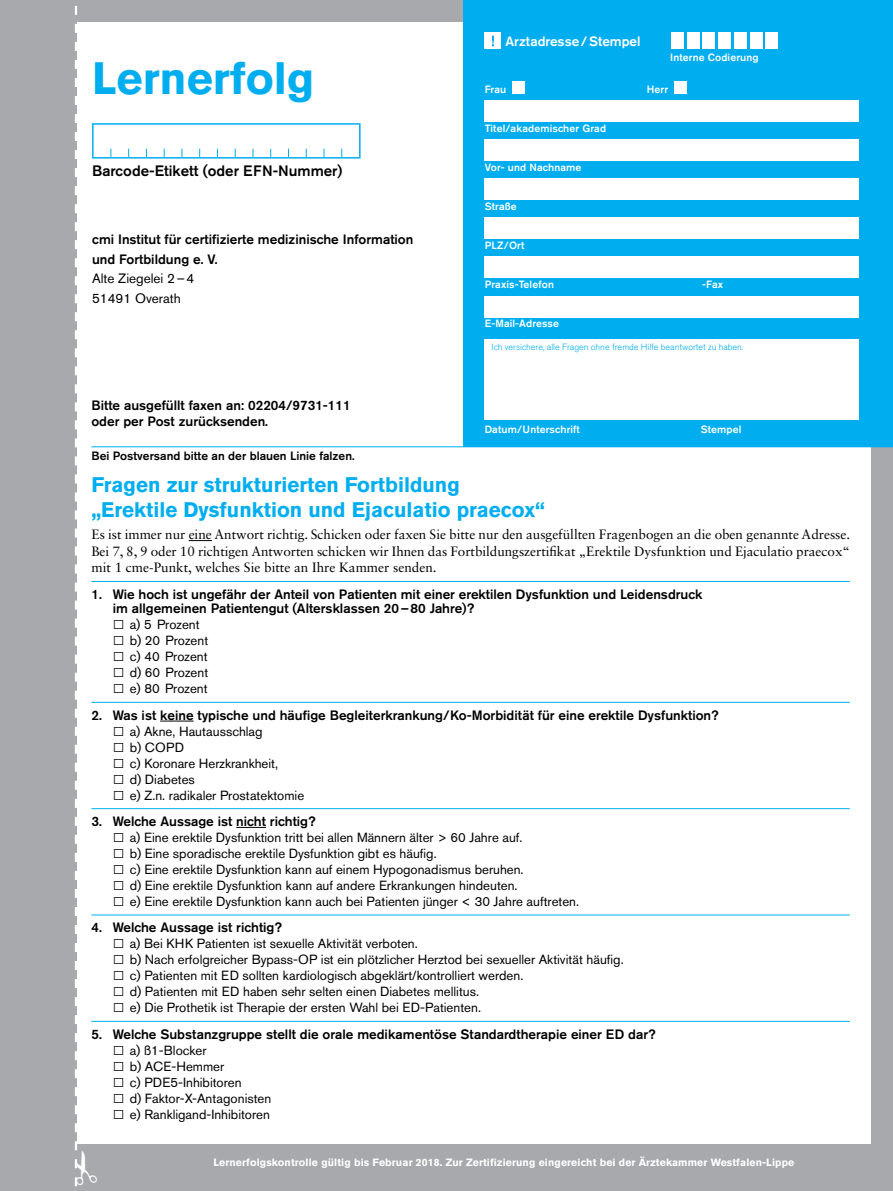
<style>
.page{position:relative;width:893px;height:1191px;background:#fff}
.page>*{position:absolute;margin:0;border:0;box-sizing:border-box;transform-origin:0 0}
.t1{font:700 45px "Akzidenz Grotesk BQ";color:#00aeef}
.t2{font:700 21px/25.2px "Akzidenz Grotesk BQ";color:#00aeef}
.t3{font:500 15px "Akzidenz Grotesk BQ";color:#000}
.t4{font:500 13.5px/19.5px "Akzidenz Grotesk BQ";color:#000}
.t5{font:13.5px/16.5px "Sabon LT Std";color:#000;text-align:justify}
.t6{font:13.5px/19.5px "Akzidenz Grotesk BQ";color:#000}
.t7{font:500 13.5px "Akzidenz Grotesk BQ";color:#fff}
.t8{font:13.2px "Akzidenz Grotesk BQ";color:#000}
.t9{font:500 12px "Akzidenz Grotesk BQ";color:#000}
.t10{font:500 10.5px "Akzidenz Grotesk BQ";letter-spacing:.01em;color:#fff}
.t11{font:700 10.5px "Akzidenz Grotesk BQ";letter-spacing:.01em;color:#fff}
.t12{font:300 9px "Akzidenz Grotesk BQ";color:#00aeef}
.s1{font-family:"Arial";font-weight:900;font-size:19.5px}
</style>
<div class="page">
<div style="left:0;top:1144px;width:893px;height:47px;background:#a7a9ac"></div>
<div style="left:0;top:0;width:77px;height:1191px;background:#a7a9ac"></div>
<div style="left:0;top:0;width:893px;height:21px;background:#a7a9ac"></div>
<div style="left:872px;top:0;width:21px;height:1191px;background:#a7a9ac"></div>
<div style="left:463px;top:0;width:430px;height:447px;background:#00aeef"></div>
<div style="left:485px;top:33px;width:16px;height:16px;background:#fff"></div>
<div style="left:671px;top:33px;width:13px;height:16px;background:#fff"></div>
<div style="left:687px;top:33px;width:12px;height:16px;background:#fff"></div>
<div style="left:702px;top:33px;width:13px;height:16px;background:#fff"></div>
<div style="left:718px;top:33px;width:13px;height:16px;background:#fff"></div>
<div style="left:734px;top:33px;width:13px;height:16px;background:#fff"></div>
<div style="left:750px;top:33px;width:12px;height:16px;background:#fff"></div>
<div style="left:765px;top:33px;width:13px;height:16px;background:#fff"></div>
<svg style="left:492px;top:36px;width:2px;height:10px"></svg>
<div style="left:512px;top:81px;width:13px;height:13px;background:#fff"></div>
<div style="left:674px;top:81px;width:13px;height:13px;background:#fff"></div>
<div style="left:485px;top:100px;width:374px;height:22px;background:#fff"></div>
<div style="left:485px;top:140px;width:374px;height:21px;background:#fff"></div>
<div style="left:485px;top:179px;width:374px;height:21px;background:#fff"></div>
<div style="left:485px;top:218px;width:374px;height:21px;background:#fff"></div>
<div style="left:485px;top:257px;width:374px;height:21px;background:#fff"></div>
<div style="left:485px;top:296px;width:374px;height:21px;background:#fff"></div>
<div style="left:485px;top:339px;width:374px;height:80px;background:#fff"></div>
<hr style="left:91px;top:446px;width:802px;height:1px;background:#00aeef">
<div style="left:92px;top:123px;width:269px;height:36px;border:2px solid #00aeef"></div>
<svg style="left:189px;top:540px;width:23px;height:1px"></svg>
<hr style="left:91px;top:581px;width:759px;height:1px;background:#00aeef">
<hr style="left:91px;top:702px;width:759px;height:1px;background:#00aeef">
<hr style="left:160px;top:720px;width:34px;height:1px;background:#000">
<hr style="left:91px;top:808px;width:759px;height:1px;background:#00aeef">
<hr style="left:236px;top:827px;width:30px;height:1px;background:#000">
<hr style="left:91px;top:914px;width:759px;height:1px;background:#00aeef">
<hr style="left:91px;top:1021px;width:759px;height:1px;background:#00aeef">
<svg style="left:74px;top:5px;width:23px;height:1182px"></svg>
<h1 class="t1" style="left:92px;top:52px;width:224px">Lernerfolg</h1>
<p class="t3" style="left:92px;top:162px;width:252px">Barcode-Etikett (oder EFN-Nummer)</p>
<p class="t4" style="left:92px;top:229px;width:323px">cmi Institut für certifizierte medizinische Information und Fortbildung e. V.</p>
<p class="t6" style="left:92px;top:268px;width:104px">Alte Ziegelei 2–4<br>51491 Overath</p>
<p class="t4" style="left:91px;top:397px;width:261px;line-height:16.2px">Bitte ausgefüllt faxen an: 02204/9731-111 oder per Post zurücksenden.</p>
<p class="t9" style="left:91px;top:448px;width:265px">Bei Postversand bitte an der blauen Linie falzen.</p>
<p class="t7" style="left:506px;top:33px;width:136px">Arztadresse/Stempel</p>
<p class="t10" style="left:670px;top:51px;width:90px">Interne Codierung</p>
<p class="t10" style="left:485px;top:83px;width:23px">Frau</p>
<p class="t10" style="left:647px;top:83px;width:23px">Herr</p>
<p class="t10" style="left:485px;top:122px;width:123px">Titel/akademischer Grad</p>
<p class="t10" style="left:485px;top:161px;width:98px">Vor- und Nachname</p>
<p class="t10" style="left:485px;top:200px;width:34px">Straße</p>
<p class="t10" style="left:485px;top:239px;width:41px">PLZ/Ort</p>
<p class="t10" style="left:485px;top:278px;width:71px">Praxis-Telefon</p>
<p class="t10" style="left:702px;top:278px;width:22px">-Fax</p>
<p class="t10" style="left:485px;top:317px;width:76px">E-Mail-Adresse</p>
<p class="t12" style="left:492px;top:342px;width:253px">Ich versichere, alle Fragen ohne fremde Hilfe beantwortet zu haben.</p>
<p class="t10" style="left:485px;top:423px;width:97px">Datum/Unterschrift</p>
<p class="t10" style="left:701px;top:423px;width:42px">Stempel</p>
<h2 class="t2" style="left:91px;top:472px;width:455px">Fragen zur strukturierten Fortbildung „Erektile Dysfunktion und Ejaculatio praecox“</h2>
<p class="t5" style="left:91px;top:526px;width:760px">Es ist immer nur eine Antwort richtig. Schicken oder faxen Sie bitte nur den ausgefüllten Fragenbogen an die oben genannte Adresse.<br>Bei 7, 8, 9 oder 10 richtigen Antworten schicken wir Ihnen das Fortbildungszertifikat „Erektile Dysfunktion und Ejaculatio praecox“ mit 1 cme-Punkt, welches Sie bitte an Ihre Kammer senden.</p>
<p class="t4" style="left:113px;top:586px;width:591px;line-height:14.5px;text-indent:-21px">1. Wie hoch ist ungefähr der Anteil von Patienten mit einer erektilen Dysfunktion und Leidensdruck im allgemeinen Patientengut (Altersklassen 20–80 Jahre)?</p>
<p class="t8" style="left:113px;top:617px;width:88px"><span class="s1">□</span> a) 5 Prozent</p>
<p class="t8" style="left:113px;top:633px;width:97px"><span class="s1">□</span> b) 20 Prozent</p>
<p class="t8" style="left:113px;top:649px;width:96px"><span class="s1">□</span> c) 40 Prozent</p>
<p class="t8" style="left:113px;top:665px;width:97px"><span class="s1">□</span> d) 60 Prozent</p>
<p class="t8" style="left:113px;top:681px;width:96px"><span class="s1">□</span> e) 80 Prozent</p>
<p class="t4" style="left:91px;top:705px;width:629px">2. Was ist keine typische und häufige Begleiterkrankung/Ko-Morbidität für eine erektile Dysfunktion?</p>
<p class="t8" style="left:113px;top:723px;width:151px"><span class="s1">□</span> a) Akne, Hautausschlag</p>
<p class="t8" style="left:113px;top:739px;width:73px"><span class="s1">□</span> b) COPD</p>
<p class="t8" style="left:113px;top:755px;width:167px"><span class="s1">□</span> c) Koronare Herzkrankheit,</p>
<p class="t8" style="left:113px;top:771px;width:84px"><span class="s1">□</span> d) Diabetes</p>
<p class="t8" style="left:113px;top:787px;width:193px"><span class="s1">□</span> e) Z.n. radikaler Prostatektomie</p>
<p class="t4" style="left:91px;top:811px;width:226px">3. Welche Aussage ist nicht richtig?</p>
<p class="t8" style="left:113px;top:829px;width:411px"><span class="s1">□</span> a) Eine erektile Dysfunktion tritt bei allen Männern älter &gt; 60 Jahre auf.</p>
<p class="t8" style="left:113px;top:845px;width:325px"><span class="s1">□</span> b) Eine sporadische erektile Dysfunktion gibt es häufig.</p>
<p class="t8" style="left:113px;top:861px;width:412px"><span class="s1">□</span> c) Eine erektile Dysfunktion kann auf einem Hypogonadismus beruhen.</p>
<p class="t8" style="left:113px;top:877px;width:406px"><span class="s1">□</span> d) Eine erektile Dysfunktion kann auf andere Erkrankungen hindeuten.</p>
<p class="t8" style="left:113px;top:893px;width:468px"><span class="s1">□</span> e) Eine erektile Dysfunktion kann auch bei Patienten jünger &lt; 30 Jahre auftreten.</p>
<p class="t4" style="left:91px;top:917px;width:192px">4. Welche Aussage ist richtig?</p>
<p class="t8" style="left:113px;top:936px;width:307px"><span class="s1">□</span> a) Bei KHK Patienten ist sexuelle Aktivität verboten.</p>
<p class="t8" style="left:113px;top:952px;width:512px"><span class="s1">□</span> b) Nach erfolgreicher Bypass-OP ist ein plötzlicher Herztod bei sexueller Aktivität häufig.</p>
<p class="t8" style="left:113px;top:968px;width:412px"><span class="s1">□</span> c) Patienten mit ED sollten kardiologisch abgeklärt/kontrolliert werden.</p>
<p class="t8" style="left:113px;top:984px;width:368px"><span class="s1">□</span> d) Patienten mit ED haben sehr selten einen Diabetes mellitus.</p>
<p class="t8" style="left:113px;top:1000px;width:370px"><span class="s1">□</span> e) Die Prothetik ist Therapie der ersten Wahl bei ED-Patienten.</p>
<p class="t4" style="left:91px;top:1024px;width:566px">5. Welche Substanzgruppe stellt die orale medikamentöse Standardtherapie einer ED dar?</p>
<p class="t8" style="left:113px;top:1042px;width:95px"><span class="s1">□</span> a) ß1-Blocker</p>
<p class="t8" style="left:113px;top:1058px;width:113px"><span class="s1">□</span> b) ACE-Hemmer</p>
<p class="t8" style="left:113px;top:1074px;width:130px"><span class="s1">□</span> c) PDE5-Inhibitoren</p>
<p class="t8" style="left:113px;top:1090px;width:160px"><span class="s1">□</span> d) Faktor-X-Antagonisten</p>
<p class="t8" style="left:113px;top:1106px;width:159px"><span class="s1">□</span> e) Rankligand-Inhibitoren</p>
<p class="t11" style="left:213px;top:1156px;width:582px">Lernerfolgskontrolle gültig bis Februar 2018. Zur Zertifizierung eingereicht bei der Ärztekammer Westfalen-Lippe</p>
</div>
